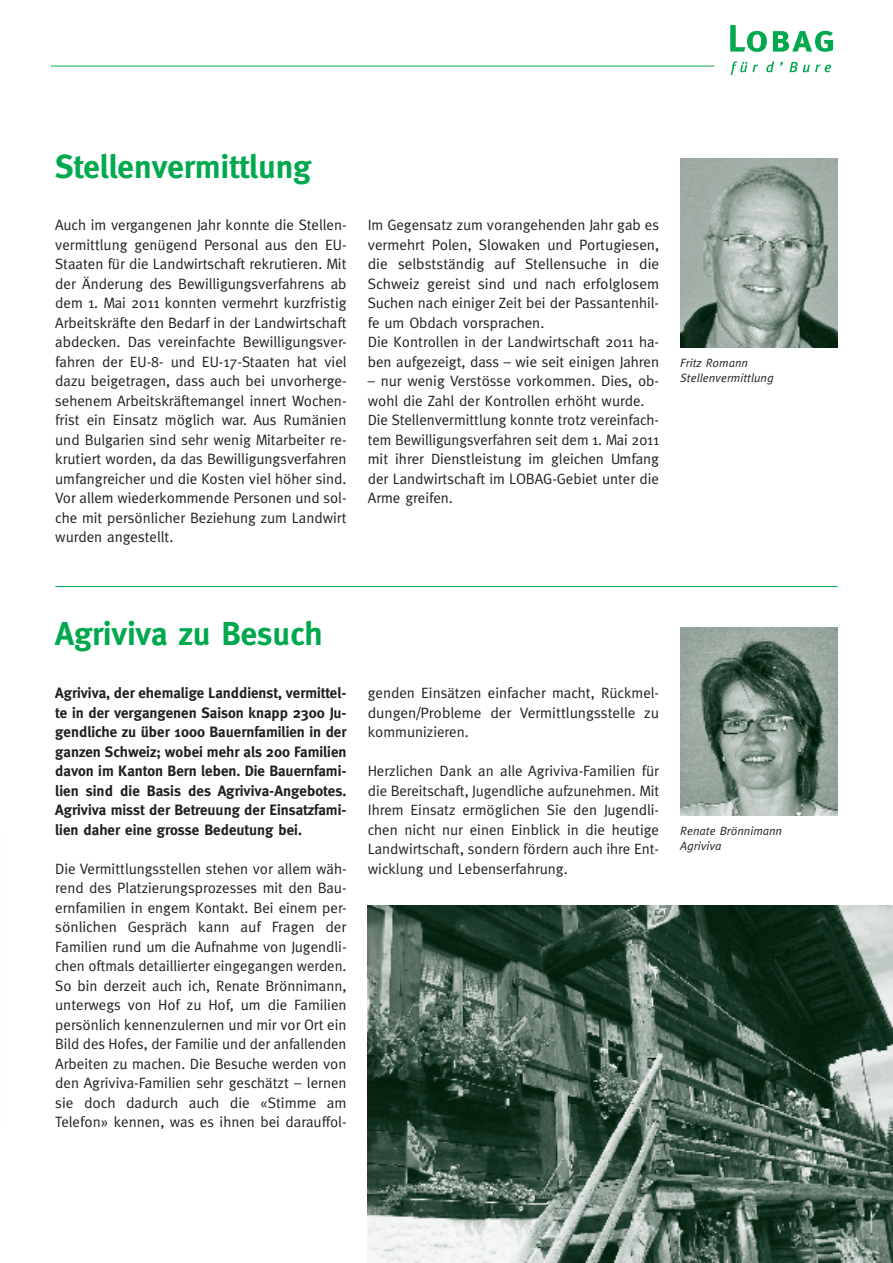
<style>
.page{position:relative;width:893px;height:1263px;background:#fff}
.page>*{position:absolute;margin:0;border:0;box-sizing:border-box;transform-origin:0 0}
.t1{font:700 33px "Meta";color:#00a94e}
.t2{font:15px/19.5px "Meta";color:#231f20;text-align:justify}
.t3{font:700 15px/19.5px "Meta";color:#231f20;text-align:justify}
.t4{font:italic 12px/15px "Meta";color:#231f20}
</style>
<div class="page">
<svg style="left:730px;top:61px;width:28px;height:14px"></svg>
<svg style="left:766px;top:61px;width:8px;height:11px"></svg>
<svg style="left:789px;top:62px;width:42px;height:10px"></svg>
<svg style="left:730px;top:25px;width:37px;height:27px"></svg>
<svg style="left:773px;top:31px;width:60px;height:21px"></svg>
<hr style="left:51px;top:66px;width:663px;height:1px;background:#00a94e">
<hr style="left:55px;top:586px;width:783px;height:1px;background:#00a94e">
<img style="left:680px;top:158px;width:158px;height:189px">
<img style="left:680px;top:627px;width:158px;height:189px">
<img style="left:368px;top:905px;width:525px;height:358px">
<h1 class="t1" style="left:55px;top:147px;width:258px">Stellenvermittlung</h1>
<p class="t2" style="left:55px;top:215px;width:293px">Auch im vergangenen Jahr konnte die Stellen&shy;vermittlung genügend Personal aus den EU-Staaten für die Landwirtschaft rekrutieren. Mit der Änderung des Bewilligungsverfahrens ab dem 1. Mai 2011 konnten vermehrt kurzfristig Arbeitskräfte den Bedarf in der Landwirtschaft abdecken. Das vereinfachte Bewilligungsver&shy;fahren der EU-8- und EU-17-Staaten hat viel dazu beigetragen, dass auch bei unvorherge&shy;sehenem Arbeitskräftemangel innert Wochen&shy;frist ein Einsatz möglich war. Aus Rumänien und Bulgarien sind sehr wenig Mitarbeiter re&shy;krutiert worden, da das Bewilligungsverfahren umfangreicher und die Kosten viel höher sind.<br>Vor allem wiederkommende Personen und sol&shy;che mit persönlicher Beziehung zum Landwirt wurden angestellt.</p>
<p class="t2" style="left:368px;top:215px;width:293px;text-align:left">Im Gegensatz zum vorangehenden Jahr gab es vermehrt Polen, Slowaken und Portugiesen, die selbstständig auf Stellensuche in die Schweiz gereist sind und nach erfolglosem Suchen nach einiger Zeit bei der Passantenhil&shy;fe um Obdach vorsprachen.<br>Die Kontrollen in der Landwirtschaft 2011 ha&shy;ben aufgezeigt, dass – wie seit einigen Jahren</p>
<p class="t2" style="left:368px;top:371px;width:293px;text-align:left">– nur wenig Verstösse vorkommen. Dies, ob&shy;wohl die Zahl der Kontrollen erhöht wurde.<br>Die Stellenvermittlung konnte trotz vereinfach&shy;tem Bewilligungsverfahren seit dem 1. Mai 2011 mit ihrer Dienstleistung im gleichen Umfang der Landwirtschaft im LOBAG-Gebiet unter die Arme greifen.</p>
<p class="t4" style="left:680px;top:355px;width:95px">Fritz Romann<br>Stellenvermittlung</p>
<h1 class="t1" style="left:55px;top:614px;width:269px">Agriviva zu Besuch</h1>
<p class="t3" style="left:55px;top:683px;width:293px">Agriviva, der ehemalige Landdienst, vermittel&shy;te in der vergangenen Saison knapp 2300 Ju&shy;gendliche zu über 1000 Bauernfamilien in der ganzen Schweiz; wobei mehr als 200 Familien davon im Kanton Bern leben. Die Bauernfami&shy;lien sind die Basis des Agriviva-Angebotes.<br>Agriviva misst der Betreuung der Einsatzfami&shy;lien daher eine grosse Bedeutung bei.</p>
<p class="t2" style="left:55px;top:858px;width:293px">Die Vermittlungsstellen stehen vor allem wäh&shy;rend des Platzierungsprozesses mit den Bau&shy;ernfamilien in engem Kontakt. Bei einem per&shy;sönlichen Gespräch kann auf Fragen der Familien rund um die Aufnahme von Jugendli&shy;chen oftmals detaillierter eingegangen werden.<br>So bin derzeit auch ich, Renate Brönnimann, unterwegs von Hof zu Hof, um die Familien persönlich kennenzulernen und mir vor Ort ein Bild des Hofes, der Familie und der anfallenden Arbeiten zu machen. Die Besuche werden von den Agriviva-Familien sehr geschätzt – lernen sie doch dadurch auch die «Stimme am Telefon» kennen, was es ihnen bei darauffol-</p>
<p class="t2" style="left:368px;top:683px;width:293px">genden Einsätzen einfacher macht, Rückmel&shy;dungen/Probleme der Vermittlungsstelle zu kommunizieren.</p>
<p class="t2" style="left:368px;top:761px;width:293px">Herzlichen Dank an alle Agriviva-Familien für die Bereitschaft, Jugendliche aufzunehmen. Mit Ihrem Einsatz ermöglichen Sie den Jugendli&shy;chen nicht nur einen Einblick in die heutige Landwirtschaft, sondern fördern auch ihre Ent&shy;wicklung und Lebenserfahrung.</p>
<p class="t4" style="left:680px;top:823px;width:103px">Renate Brönnimann<br>Agriviva</p>
</div>
